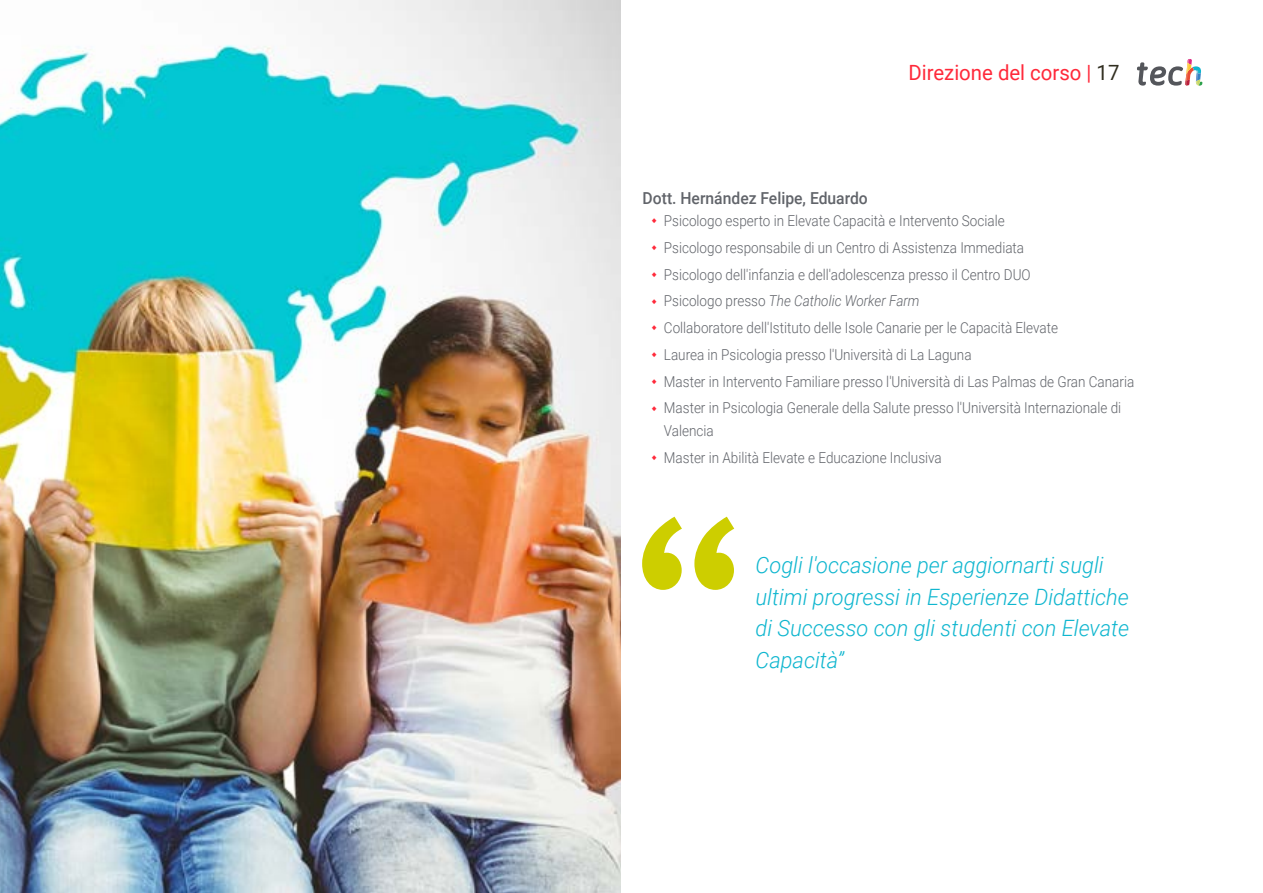
<style>
.page{position:relative;width:1263px;height:893px;background:#fff}
.page>*{position:absolute;margin:0;border:0;box-sizing:border-box;transform-origin:0 0}
.t1{font:italic 300 22.5px/31.5px "Roboto";color:#0fb6cf}
.t2{font:21px "Roboto";color:#ff293a}
.t3{font:500 16.5px "Roboto";color:#61646a;scale:.95 1}
.t4{font:300 15px/26.7px "Roboto";color:#61646a;scale:.9 1}
.s1{color:#312e20}
.s2{font-style:italic}
</style>
<div class="page">
<img style="left:0;top:0;width:621px;height:893px">
<svg style="left:642px;top:517px;width:92px;height:73px"></svg>
<svg style="left:1137px;top:59px;width:65px;height:27px"></svg>
<h2 class="t2" style="left:908px;top:57px;width:213px">Direzione del corso | <span class="s1">17</span></h2>
<p class="t3" style="left:643px;top:186px;width:239px">Dott. Hernández Felipe, Eduardo</p>
<p class="t4" style="left:664px;top:207px;width:524px">Psicologo esperto in Elevate Capacità e Intervento Sociale<br>Psicologo responsabile di un Centro di Assistenza Immediata<br>Psicologo dell'infanzia e dell'adolescenza presso il Centro DUO<br>Psicologo presso <span class="s2">The Catholic Worker Farm<br></span>Collaboratore dell'Istituto delle Isole Canarie per le Capacità Elevate<br>Laurea in Psicologia presso l'Università di La Laguna<br>Master in Intervento Familiare presso l'Università di Las Palmas de Gran Canaria Master in Psicologia Generale della Salute presso l'Università Internazionale di</p>
<p class="t4" style="left:664px;top:417px;width:310px">Valencia<br>Master in Abilità Elevate e Educazione Inclusiva</p>
<h1 class="t1" style="left:755px;top:549px;width:375px">Cogli l'occasione per aggiornarti sugli ultimi progressi in Esperienze Didattiche di Successo con gli studenti con Elevate Capacità”</h1>
</div>
